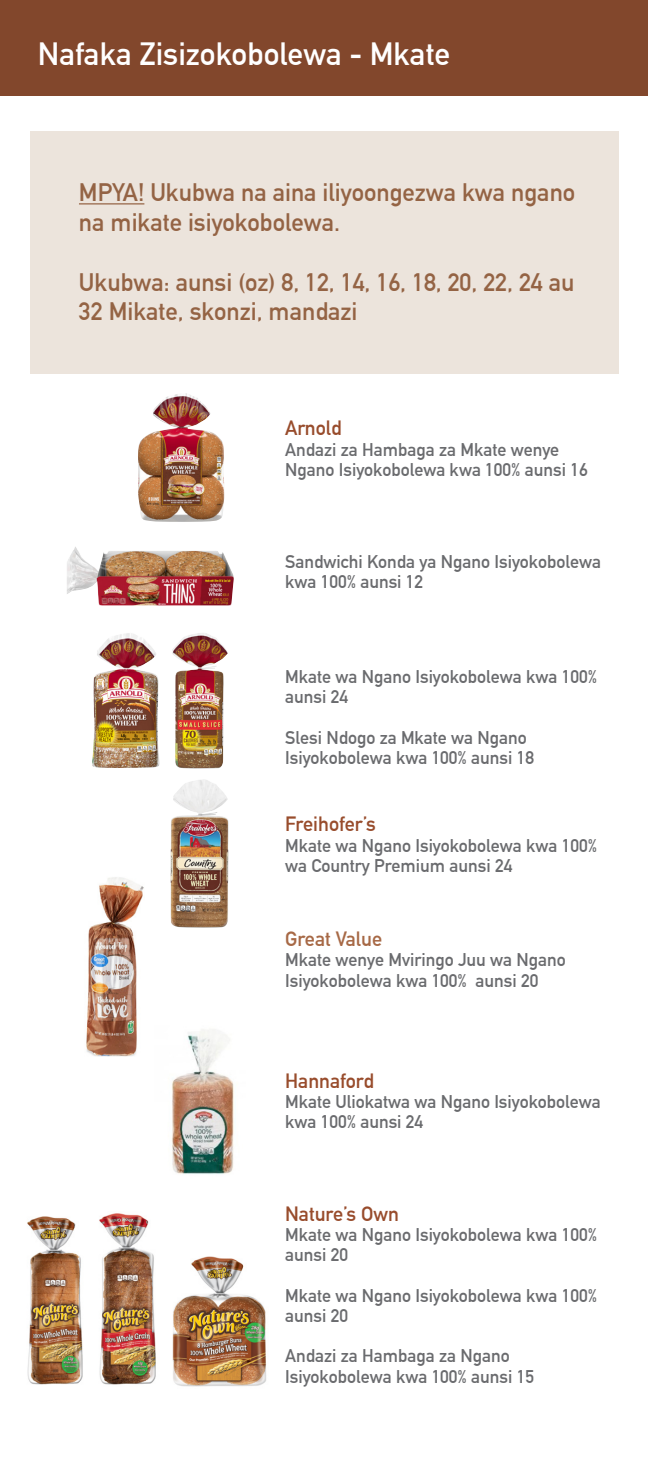
<style>
.page{position:relative;width:648px;height:1458px;background:#fff}
.page>*{position:absolute;margin:0;border:0;box-sizing:border-box;transform-origin:0 0}
.t1{font:700 31.5px "DIN Alternate";color:#fff}
.t2{font:700 24.75px/29.7px "DIN Alternate";color:#946344}
.t3{font:700 20.25px "DIN Alternate";color:#984c2c}
.t4{font:700 20.25px "DIN Alternate";color:#a76946}
.t5{font:700 18px/20.2px "DIN Alternate";color:#6a6b6e}
</style>
<div class="page">
<div style="left:0;top:0;width:648px;height:96px;background:#82472c"></div>
<img style="left:86px;top:877px;width:58px;height:180px">
<img style="left:170px;top:779px;width:59px;height:149px">
<img style="left:172px;top:633px;width:56px;height:136px">
<img style="left:92px;top:633px;width:68px;height:135px">
<img style="left:67px;top:547px;width:167px;height:58px">
<div style="left:31px;top:131px;width:588px;height:243px;background:#ece4dc"></div>
<hr style="left:79px;top:203px;width:65px;height:1px;background:#946344">
<img style="left:138px;top:393px;width:87px;height:129px">
<img style="left:202px;top:1257px;width:65px;height:130px">
<img style="left:27px;top:1216px;width:56px;height:169px">
<img style="left:99px;top:1213px;width:103px;height:174px">
<img style="left:172px;top:1029px;width:62px;height:145px">
<p class="t1" style="left:38px;top:30px;width:414px">Nafaka Zisizokobolewa - Mkate</p>
<p class="t2" style="left:79px;top:176px;width:498px">MPYA! Ukubwa na aina iliyoongezwa kwa ngano na mikate isiyokobolewa.</p>
<p class="t2" style="left:79px;top:265px;width:497px">Ukubwa: aunsi (oz) 8, 12, 14, 16, 18, 20, 22, 24 au<br>32 Mikate, skonzi, mandazi</p>
<p class="t3" style="left:285px;top:413px;width:58px">Arnold</p>
<p class="t5" style="left:285px;top:438px;width:304px">Andazi za Hambaga za Mkate wenye<br>Ngano Isiyokobolewa kwa 100% aunsi 16</p>
<p class="t5" style="left:285px;top:550px;width:317px">Sandwichi Konda ya Ngano Isiyokobolewa kwa 100% aunsi 12</p>
<p class="t5" style="left:285px;top:665px;width:314px">Mkate wa Ngano Isiyokobolewa kwa 100% aunsi 24</p>
<p class="t5" style="left:285px;top:726px;width:251px">Slesi Ndogo za Mkate wa Ngano<br>Isiyokobolewa kwa 100% aunsi 18</p>
<p class="t3" style="left:285px;top:809px;width:92px">Freihofer’s</p>
<p class="t5" style="left:285px;top:834px;width:314px">Mkate wa Ngano Isiyokobolewa kwa 100% wa Country Premium aunsi 24</p>
<p class="t4" style="left:285px;top:923px;width:99px">Great Value</p>
<p class="t5" style="left:285px;top:949px;width:282px">Mkate wenye Mviringo Juu wa Ngano<br>Isiyokobolewa kwa 100% aunsi 20</p>
<p class="t3" style="left:285px;top:1065px;width:90px">Hannaford</p>
<p class="t5" style="left:285px;top:1090px;width:317px">Mkate Uliokatwa wa Ngano Isiyokobolewa kwa 100% aunsi 24</p>
<p class="t3" style="left:285px;top:1198px;width:115px">Nature’s Own</p>
<p class="t5" style="left:285px;top:1223px;width:314px">Mkate wa Ngano Isiyokobolewa kwa 100% aunsi 20</p>
<p class="t5" style="left:285px;top:1284px;width:314px">Mkate wa Ngano Isiyokobolewa kwa 100% aunsi 20</p>
<p class="t5" style="left:285px;top:1345px;width:251px">Andazi za Hambaga za Ngano<br>Isiyokobolewa kwa 100% aunsi 15</p>
</div>
